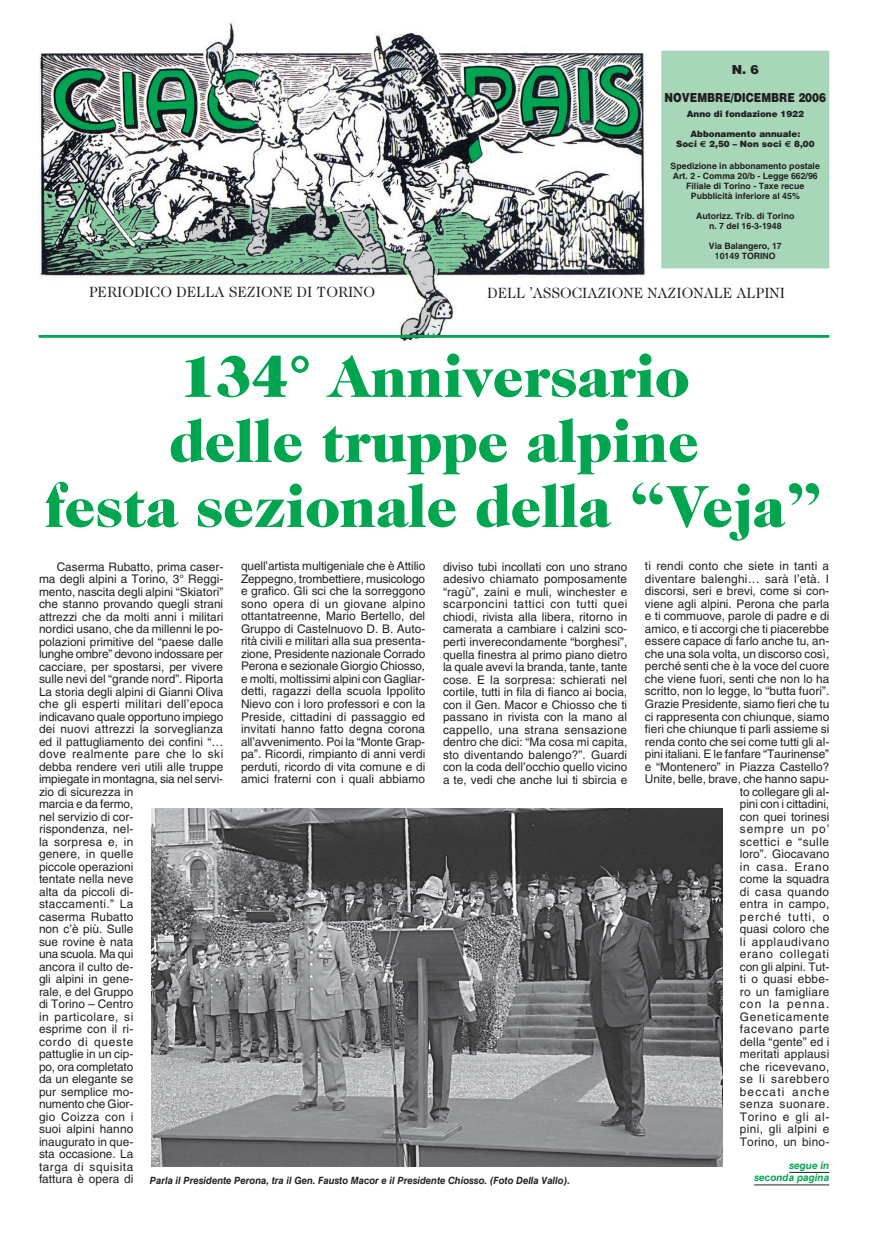
<style>
.page{position:relative;width:886px;height:1241px;background:#fff}
.page>*{position:absolute;margin:0;border:0;box-sizing:border-box;transform-origin:0 0}
.t1{font:900 60px/65px "Caslon 224 Std";letter-spacing:-.01em;color:#00a54f;text-align:center}
.t2{font:15px "Caslon 224 Std";color:#231f20}
.t3{font:900 12.5px "Helvetica LT Std";color:#231f20;scale:.83 1}
.t4{font:900 12.5px "Helvetica LT Std";color:#231f20}
.t5{font:11.88px/12.5px "Helvetica LT Std";color:#231f20;text-align:justify}
.t6{font:italic 700 10px "Helvetica LT Std";color:#231f20;scale:.95 1}
.t7{font:italic 700 10px/12.5px "Helvetica LT Std";color:#00a54f;text-align:right}
.t8{font:700 8.75px/10px "Helvetica LT Std";color:#231f20;text-align:center}
.t9{font:900 8.75px/10px "Helvetica LT Std";color:#231f20;text-align:center}
.s1{font-family:"Euro Sans Std";font-weight:700}
</style>
<div class="page">
<div style="left:662px;top:51px;width:167px;height:217px;background:#a7d7b8"></div>
<div style="left:661px;top:51px;width:168px;height:217px;border:1px solid #a7d7b8"></div>
<img style="left:39px;top:21px;width:606px;height:319px">
<hr style="left:39px;top:335px;width:790px;height:2px;background:#00a54f">
<hr style="left:789px;top:1171px;width:40px;height:1px;background:#231f20">
<hr style="left:754px;top:1184px;width:75px;height:1px;background:#231f20">
<img style="left:151px;top:808px;width:571px;height:357px">
<p class="t4" style="left:732px;top:61px;width:29px">N. 6</p>
<p class="t3" style="left:664px;top:89px;width:196px">NOVEMBRE/DICEMBRE 2006</p>
<p class="t9" style="left:687px;top:108px;width:119px">Anno di fon da zio ne 1922</p>
<p class="t9" style="left:676px;top:128px;width:140px">Abbonamento annuale:<br>Soci <span class="s1">€</span> 2,50 – Non soci <span class="s1">€</span> 8,00</p>
<p class="t8" style="left:671px;top:161px;width:151px">Spedizione in abbonamento postale<br>Art. 2 - Comma 20/b - Legge 662/96<br>Filiale di Torino - Taxe recue<br>Pubblicità inferiore al 45%</p>
<p class="t8" style="left:696px;top:211px;width:100px">Autorizz. Trib. di Torino n. 7 del 16-3-1948</p>
<p class="t8" style="left:709px;top:241px;width:74px">Via Balangero, 17<br>10149 TORINO</p>
<p class="t2" style="left:89px;top:283px;width:288px">PERIODICO DELLA SEZIONE DI TORINO</p>
<p class="t2" style="left:487px;top:284px;width:300px">DELL ’ASSOCIAZIONE NAZIONALE ALPINI</p>
<h1 class="t1" style="left:45px;top:343px;width:780px">134° Anniversario<br>delle truppe alpine<br>festa sezionale della “Veja”</h1>
<p class="t5" style="left:241px;top:560px;width:186px">quell’artista multigeniale che è Attilio Zeppegno, trombettiere, musicologo e grafico. Gli sci che la sorreggono sono opera di un giovane alpino ottantatreenne, Mario Bertello, del Gruppo di Castelnuovo D. B. Auto&shy;rità civili e militari alla sua presenta&shy;zione, Presidente nazionale Corrado Perona e sezionale Giorgio Chiosso, e molti, moltissimi alpini con Gagliar&shy;detti, ragazzi della scuola Ippolito Nievo con i loro professori e con la Preside, cittadini di passaggio ed invitati hanno fatto degna corona all’avvenimento. Poi la “Monte Grap&shy;pa”. Ricordi, rimpianto di anni verdi perduti, ricordo di vita comune e di amici fraterni con i quali abbiamo</p>
<p class="t5" style="left:443px;top:560px;width:186px">diviso tubi incollati con uno strano adesivo chiamato pomposamente “ragù”, zaini e muli, winchester e scarponcini tattici con tutti quei chiodi, rivista alla libera, ritorno in camerata a cambiare i calzini sco&shy;perti inverecondamente “borghesi”, quella finestra al primo piano dietro la quale avevi la branda, tante, tante cose. E la sorpresa: schierati nel cortile, tutti in fila di fianco ai bocia, con il Gen. Macor e Chiosso che ti passano in rivista con la mano al cappello, una strana sensazione dentro che dici: “Ma cosa mi capita, sto diventando balengo?”. Guardi con la coda dell’occhio quello vicino a te, vedi che anche lui ti sbircia e</p>
<p class="t5" style="left:645px;top:560px;width:186px;text-align:right">ti rendi conto che siete in tanti a diventare balenghi… sarà l’età. I discorsi, seri e brevi, come si con&shy;viene agli alpini. Perona che parla e ti commuove, parole di padre e di amico, e ti accorgi che ti piacerebbe essere capace di farlo anche tu, an&shy;che una sola volta, un discorso così, perché senti che è la voce del cuore che viene fuori, senti che non lo ha scritto, non lo legge, lo “butta fuori”.<br>Grazie Presidente, siamo fieri che tu ci rappresenta con chiunque, siamo fieri che chiunque ti parli assieme si renda conto che sei come tutti gli al&shy;pini italiani. E le fanfare “Taurinense” e “Montenero” in Piazza Castello?<br>Unite, belle, brave, che hanno sapu&shy;to collegare gli al-<br>pini con i cittadini,<br>con quei torinesi<br>sempre un po’<br>scettici e “sulle<br>loro”. Giocavano<br>in casa. Erano<br>come la squadra<br>di casa quando<br>entra in campo,<br>perché tutti, o<br>quasi coloro che<br>li applaudivano<br>erano collegati<br>con gli alpini. Tut-<br>ti o quasi ebbe-<br>ro un famigliare<br>con la penna.<br>Geneticamente<br>facevano parte<br>della “gente” ed i<br>meritati applausi<br>che ricevevano,<br>se li sarebbero<br>beccati anche<br>senza suonare.<br>Torino e gli al-<br>pini, gli alpini e<br>Torino, un bino-</p>
<p class="t6" style="left:150px;top:1174px;width:444px">Parla il Presidente Perona, tra il Gen. Fausto Macor e il Presidente Chiosso. (Foto Della Vallo).</p>
<p class="t5" style="left:39px;top:560px;width:186px;text-align:left;text-indent:18px">Caserma Rubatto, prima caser&shy;ma degli alpini a Torino, 3° Reggi&shy;mento, nascita degli alpini “Skiatori” che stanno provando quegli strani attrezzi che da molti anni i militari nordici usano, che da millenni le po&shy;polazioni primitive del “paese dalle lunghe ombre” devono indossare per cacciare, per spostarsi, per vivere sulle nevi del “grande nord”. Riporta<br>La storia degli alpini di Gianni Oliva che gli esperti militari dell’epoca indicavano quale opportuno impiego dei nuovi attrezzi la sorveglianza ed il pattugliamento dei confini “… dove realmente pare che lo ski debba rendere veri utili alle truppe impiegate in montagna, sia nel servi&shy;zio di sicurezza in<br>marcia e da fermo,<br>nel servizio di cor-<br>rispondenza, nel-<br>la sorpresa e, in<br>genere, in quelle<br>piccole operazioni<br>tentate nella neve<br>alta da piccoli di-<br>staccamenti.” La<br>caserma Rubatto<br>non c’è più. Sulle<br>sue rovine è nata<br>una scuola. Ma qui<br>ancora il culto de-<br>gli alpini in gene-<br>rale, e del Gruppo<br>di Torino – Centro<br>in particolare, si<br>esprime con il ri-<br>cordo di queste<br>pattuglie in un cip-<br>po, ora completato<br>da un elegante se<br>pur semplice mo-<br>numento che Gior-<br>gio Coizza con i<br>suoi alpini hanno<br>inaugurato in que-<br>sta occasione. La<br>targa di squisita<br>fattura è opera di</p>
<p class="t7" style="left:754px;top:1158px;width:77px">segue in seconda pagina</p>
</div>
